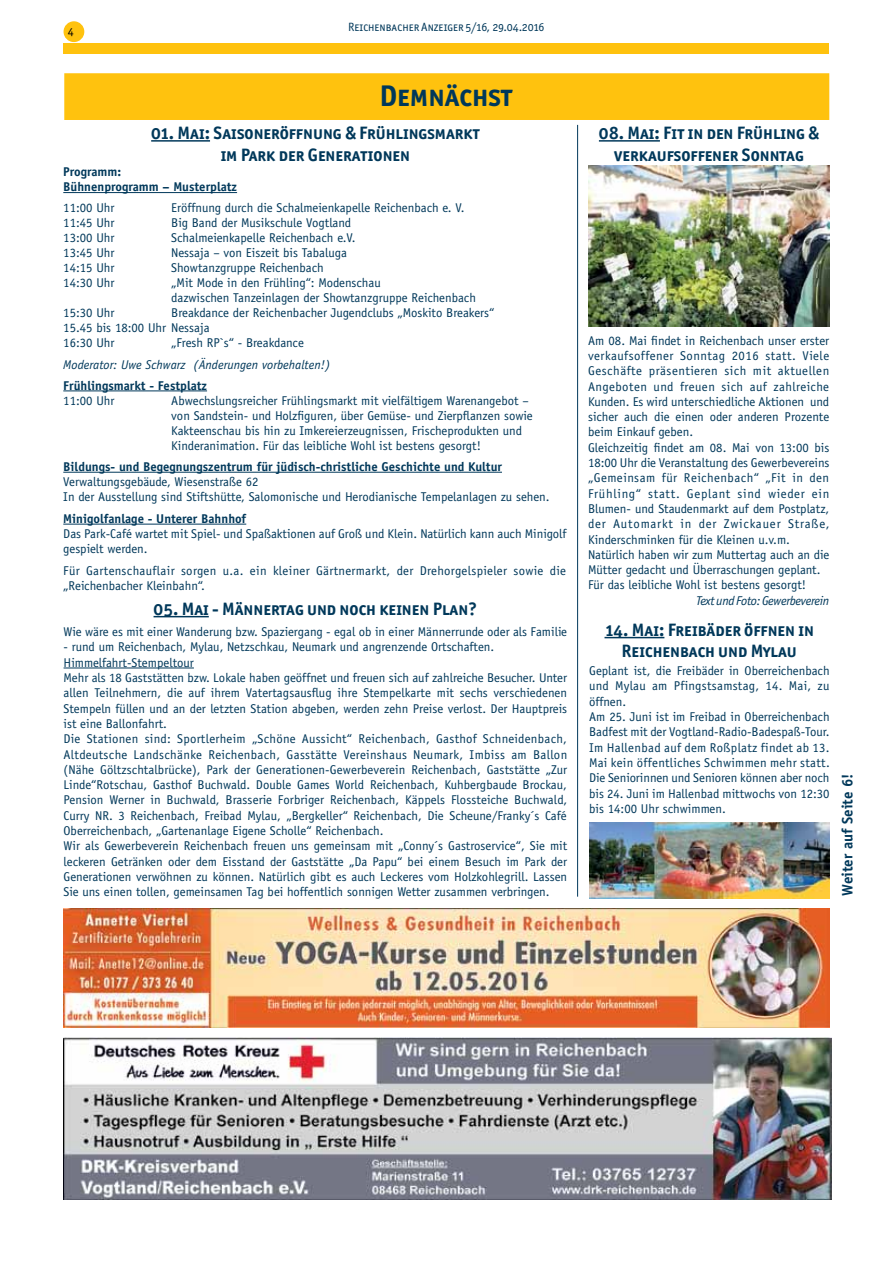
<style>
.page{position:relative;width:893px;height:1263px;background:#fff}
.page>*{position:absolute;margin:0;border:0;box-sizing:border-box;transform-origin:0 0}
.t1{font:30px "Officina San ITC Bold SC";color:#00385a}
.t2{font:18px/21.6px "Officina San ITC Bold SC";color:#00385a;text-align:center}
.t3{font:700 15px "Officina Sans";color:#00385a}
.t4{font:12.75px/15.3px "Officina Sans";color:#00385a}
.t5{font:700 12.75px/15.3px "Officina Sans";color:#00385a}
.t6{font:12.75px/15.3px "Officina Sans";letter-spacing:.025em;color:#00385a}
.t7{font:italic 12.75px "Officina Sans";color:#00385a}
.t8{font:italic 12.75px "Officina Sans";letter-spacing:-.025em;color:#00385a}
.t9{font:12px "Officina San ITC Book SC";color:#00385a}
.t10{font:12px "Officina Sans";color:#000}
</style>
<div class="page">
<div style="left:64px;top:22px;width:20px;height:19px;background:#ffc20e;border-radius:50%"></div>
<div style="left:64px;top:21px;width:20px;height:21px;border:2px solid #ffc20e;border-radius:50%"></div>
<div style="left:64px;top:44px;width:765px;height:10px;background:#ffc20e"></div>
<hr style="left:63px;top:192px;width:174px;height:1px;background:#00385a">
<hr style="left:63px;top:391px;width:144px;height:1px;background:#00385a">
<hr style="left:63px;top:472px;width:439px;height:1px;background:#00385a">
<hr style="left:63px;top:524px;width:183px;height:1px;background:#00385a">
<div style="left:64px;top:73px;width:765px;height:47px;background:#ffc20e;border:2px solid #ffc20e"></div>
<hr style="left:151px;top:140px;width:59px;height:2px;background:#00385a">
<hr style="left:154px;top:616px;width:55px;height:1px;background:#00385a">
<hr style="left:64px;top:668px;width:130px;height:1px;background:#00385a">
<hr style="left:599px;top:140px;width:61px;height:2px;background:#00385a">
<img style="left:588px;top:166px;width:241px;height:161px">
<hr style="left:604px;top:637px;width:60px;height:1px;background:#00385a">
<img style="left:589px;top:822px;width:241px;height:76px">
<hr style="left:577px;top:125px;width:1px;height:772px;background:#00385a">
<img style="left:64px;top:1037px;width:768px;height:162px">
<img style="left:63px;top:909px;width:766px;height:118px">
<p class="t10" style="left:68px;top:25px;width:7px">4</p>
<p class="t9" style="left:348px;top:20px;width:198px">Reichenbacher Anzeiger 5/16, 29.04.2016</p>
<h1 class="t1" style="left:379px;top:77px;width:135px">Demnächst</h1>
<h2 class="t2" style="left:151px;top:122px;width:330px">01. Mai: Saisoneröffnung &amp; Frühlingsmarkt im Park der Generationen</h2>
<p class="t5" style="left:63px;top:164px;width:175px">Programm:<br>Bühnenprogramm – Musterplatz</p>
<p class="t4" style="left:63px;top:200px;width:53px">11:00 Uhr</p>
<p class="t4" style="left:171px;top:200px;width:295px">Eröffnung durch die Schalmeienkapelle Reichenbach e. V.</p>
<p class="t4" style="left:63px;top:215px;width:53px">11:45 Uhr</p>
<p class="t4" style="left:171px;top:215px;width:181px">Big Band der Musikschule Vogtland</p>
<p class="t4" style="left:63px;top:230px;width:53px">13:00 Uhr</p>
<p class="t4" style="left:171px;top:230px;width:186px">Schalmeienkapelle Reichenbach e.V.</p>
<p class="t4" style="left:63px;top:245px;width:53px">13:45 Uhr</p>
<p class="t4" style="left:171px;top:245px;width:177px">Nessaja – von Eiszeit bis Tabaluga</p>
<p class="t4" style="left:63px;top:260px;width:53px">14:15 Uhr</p>
<p class="t4" style="left:171px;top:260px;width:154px">Showtanzgruppe Reichenbach</p>
<p class="t4" style="left:63px;top:275px;width:53px">14:30 Uhr</p>
<p class="t4" style="left:171px;top:275px;width:306px">„Mit Mode in den Frühling“: Modenschau<br>dazwischen Tanzeinlagen der Showtanzgruppe Reichenbach</p>
<p class="t4" style="left:63px;top:305px;width:53px">15:30 Uhr</p>
<p class="t4" style="left:63px;top:305px;width:433px;text-indent:108px">Breakdance der Reichenbacher Jugendclubs „Moskito Breakers“<br>15.45 bis 18:00 Uhr Nessaja<br>16:30 Uhr</p>
<p class="t4" style="left:171px;top:335px;width:134px">„Fresh RP`s“ - Breakdance</p>
<p class="t7" style="left:63px;top:357px;width:269px">Moderator: Uwe Schwarz (Änderungen vorbehalten!)</p>
<p class="t5" style="left:63px;top:377px;width:145px">Frühlingsmarkt - Festplatz</p>
<p class="t4" style="left:63px;top:393px;width:53px">11:00 Uhr</p>
<p class="t4" style="left:171px;top:393px;width:363px">Abwechslungsreicher Frühlingsmarkt mit vielfältigem Warenangebot – von Sandstein- und Holzfiguren, über Gemüse- und Zierpflanzen sowie Kakteenschau bis hin zu Imkereierzeugnissen, Frischeprodukten und Kinderanimation. Für das leibliche Wohl ist bestens gesorgt!</p>
<p class="t5" style="left:63px;top:459px;width:440px">Bildungs- und Begegnungszentrum für jüdisch-christliche Geschichte und Kultur</p>
<p class="t4" style="left:63px;top:474px;width:488px">Verwaltungsgebäude, Wiesenstraße 62<br>In der Ausstellung sind Stiftshütte, Salomonische und Herodianische Tempelanlagen zu sehen.</p>
<p class="t5" style="left:63px;top:511px;width:184px">Minigolfanlage - Unterer Bahnhof</p>
<p class="t4" style="left:63px;top:526px;width:505px">Das Park-Café wartet mit Spiel- und Spaßaktionen auf Groß und Klein. Natürlich kann auch Minigolf gespielt werden.</p>
<p class="t6" style="left:63px;top:563px;width:504px">Für Gartenschauflair sorgen u.a. ein kleiner Gärtnermarkt, der Drehorgelspieler sowie die „Reichenbacher Kleinbahn“.</p>
<h2 class="t2" style="left:154px;top:598px;width:325px">05. Mai - Männertag und noch keinen Plan?</h2>
<p class="t4" style="left:64px;top:624px;width:505px">Wie wäre es mit einer Wanderung bzw. Spaziergang - egal ob in einer Männerrunde oder als Familie</p>
<p class="t4" style="left:64px;top:639px;width:505px">- rund um Reichenbach, Mylau, Netzschkau, Neumark und angrenzende Ortschaften.<br>Himmelfahrt-Stempeltour<br>Mehr als 18 Gaststätten bzw. Lokale haben geöffnet und freuen sich auf zahlreiche Besucher. Unter allen Teilnehmern, die auf ihrem Vatertagsausflug ihre Stempelkarte mit sechs verschiedenen Stempeln füllen und an der letzten Station abgeben, werden zehn Preise verlost. Der Hauptpreis ist eine Ballonfahrt.<br>Die Stationen sind: Sportlerheim „Schöne Aussicht“ Reichenbach, Gasthof Schneidenbach, Altdeutsche Landschänke Reichenbach, Gasstätte Vereinshaus Neumark, Imbiss am Ballon (Nähe Göltzschtalbrücke), Park der Generationen-Gewerbeverein Reichenbach, Gaststätte „Zur Linde“Rotschau, Gasthof Buchwald. Double Games World Reichenbach, Kuhbergbaude Brockau, Pension Werner in Buchwald, Brasserie Forbriger Reichenbach, Käppels Flossteiche Buchwald, Curry NR. 3 Reichenbach, Freibad Mylau, „Bergkeller“ Reichenbach, Die Scheune/Franky´s Café Oberreichenbach, „Gartenanlage Eigene Scholle“ Reichenbach.<br>Wir als Gewerbeverein Reichenbach freuen uns gemeinsam mit „Conny´s Gastroservice“, Sie mit leckeren Getränken oder dem Eisstand der Gaststätte „Da Papu“ bei einem Besuch im Park der Generationen verwöhnen zu können. Natürlich gibt es auch Leckeres vom Holzkohlegrill. Lassen Sie uns einen tollen, gemeinsamen Tag bei hoffentlich sonnigen Wetter zusammen verbringen.</p>
<h2 class="t2" style="left:599px;top:122px;width:222px">08. Mai: Fit in den Frühling &amp; verkaufsoffener Sonntag</h2>
<p class="t4" style="left:588px;top:333px;width:243px">Am 08. Mai findet in Reichenbach unser erster verkaufsoffener Sonntag 2016 statt. Viele Geschäfte präsentieren sich mit aktuellen Angeboten und freuen sich auf zahlreiche Kunden. Es wird unterschiedliche Aktionen und sicher auch die einen oder anderen Prozente beim Einkauf geben.<br>Gleichzeitig findet am 08. Mai von 13:00 bis 18:00 Uhr die Veranstaltung des Gewerbevereins „Gemeinsam für Reichenbach“ „Fit in den Frühling“ statt. Geplant sind wieder ein Blumen- und Staudenmarkt auf dem Postplatz, der Automarkt in der Zwickauer Straße, Kinderschminken für die Kleinen u.v.m.<br>Natürlich haben wir zum Muttertag auch an die Mütter gedacht und Überraschungen geplant.<br>Für das leibliche Wohl ist bestens gesorgt!</p>
<p class="t8" style="left:696px;top:593px;width:135px">Text und Foto: Gewerbeverein</p>
<h2 class="t2" style="left:604px;top:619px;width:211px">14. Mai: Freibäder öffnen in<br>Reichenbach und Mylau</h2>
<p class="t4" style="left:589px;top:663px;width:242px">Geplant ist, die Freibäder in Oberreichenbach und Mylau am Pfingstsamstag, 14. Mai, zu öffnen.<br>Am 25. Juni ist im Freibad in Oberreichenbach Badfest mit der Vogtland-Radio-Badespaß-Tour.<br>Im Hallenbad auf dem Roßplatz findet ab 13.<br>Mai kein öffentliches Schwimmen mehr statt.<br>Die Seniorinnen und Senioren können aber noch bis 24. Juni im Hallenbad mittwochs von 12:30 bis 14:00 Uhr schwimmen.</p>
<p class="t3" style="left:838px;top:895px;width:123px;rotate:-90deg">Weiter auf Seite 6!</p>
</div>
